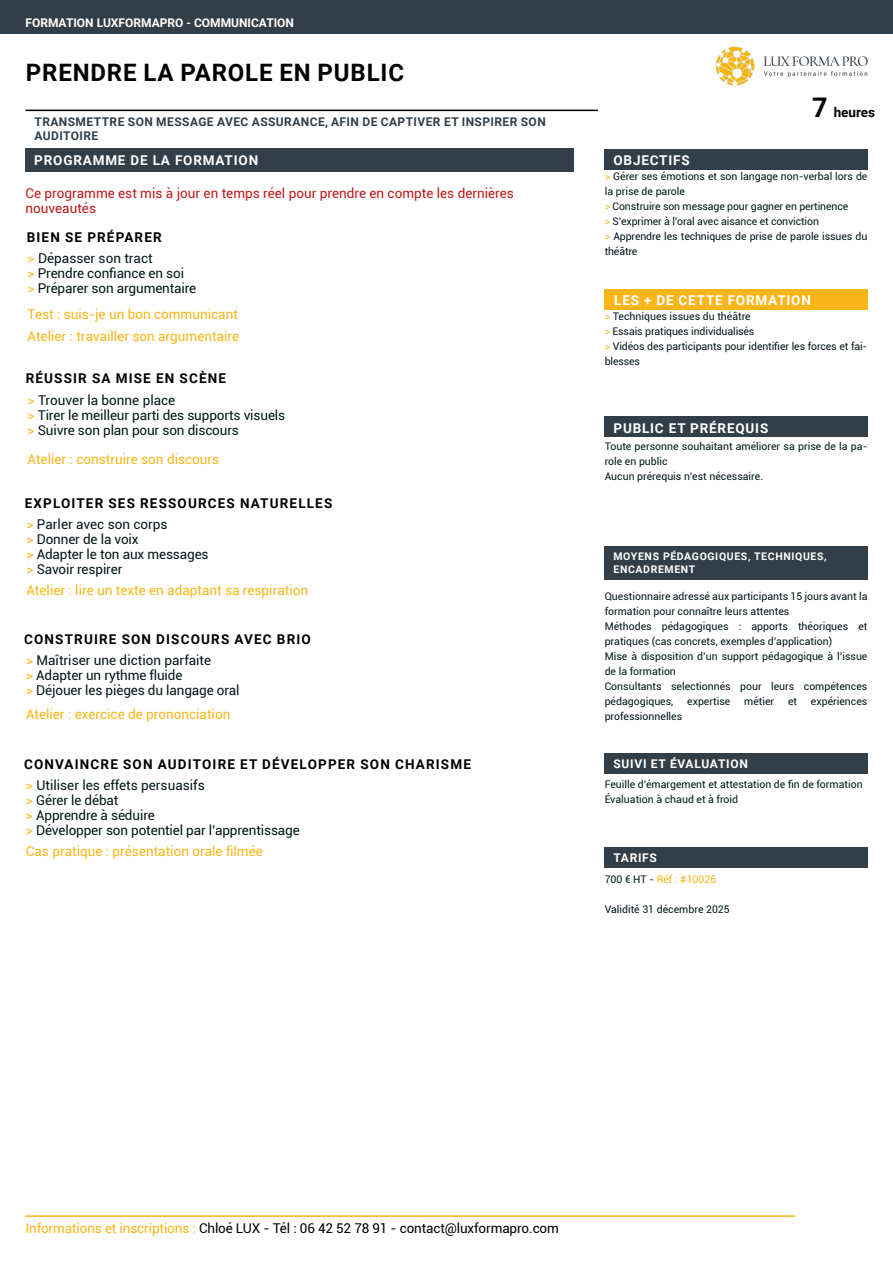
<style>
.page{position:relative;width:893px;height:1263px;background:#fff}
.page>*{position:absolute;margin:0;border:0;box-sizing:border-box;transform-origin:0 0}
.t1{font:700 24px "Roboto";letter-spacing:.035em;color:#020203}
.t2{font:13.5px/15px "Roboto";letter-spacing:-.01em;color:#021717}
.t3{font:700 13.5px/21.1px "Roboto";letter-spacing:.085em;color:#020203}
.t4{font:13.5px "Roboto";color:#fab518}
.t5{font:13.5px/15px "Roboto";color:#c11718}
.t6{font:13.5px "Roboto";letter-spacing:-.01em;color:#020203}
.t7{font:700 13.5px "Roboto";letter-spacing:.06em;color:#fff}
.t8{font:700 12px/14.4px "Roboto";letter-spacing:.035em;color:#323e48}
.t9{font:700 12px "Roboto";color:#fff}
.t10{font:700 12px "Roboto";letter-spacing:.06em;color:#fff}
.t11{font:10.5px/15px "Roboto";color:#021717}
.t12{font:700 10.5px/12.6px "Roboto";letter-spacing:.06em;color:#fff}
.t13{font:10.5px "Roboto";color:#fab518}
.s1{color:#fab518}
.s2{font-weight:400;color:#fab518}
.s3{font-weight:400;color:#021717}
.s4{font-size:27px}
.s5{color:#021717}
</style>
<div class="page">
<div style="left:0;top:0;width:893px;height:33px;background:#323e48"></div>
<hr style="left:26px;top:110px;width:572px;height:1px;background:#000">
<img style="left:716px;top:46px;width:152px;height:40px">
<div style="left:26px;top:149px;width:548px;height:23px;background:#323e48"></div>
<hr style="left:26px;top:1215px;width:769px;height:2px;background:#fab518">
<div style="left:604px;top:149px;width:263px;height:20px;background:#323e48"></div>
<div style="left:605px;top:289px;width:263px;height:21px;background:#fab518"></div>
<div style="left:604px;top:417px;width:263px;height:20px;background:#323e48"></div>
<div style="left:604px;top:546px;width:263px;height:34px;background:#323e48"></div>
<div style="left:604px;top:753px;width:263px;height:20px;background:#323e48"></div>
<div style="left:604px;top:847px;width:263px;height:20px;background:#323e48"></div>
<p class="t9" style="left:26px;top:14px;width:270px">FORMATION LUXFORMAPRO - COMMUNICATION</p>
<h1 class="t1" style="left:26px;top:56px;width:380px">PRENDRE LA PAROLE EN PUBLIC</h1>
<p class="t8" style="left:35px;top:114px;width:513px">TRANSMETTRE SON MESSAGE AVEC ASSURANCE, AFIN DE CAPTIVER ET INSPIRER SON<br>AUDITOIRE</p>
<p class="t7" style="left:34px;top:150px;width:225px">PROGRAMME DE LA FORMATION</p>
<p class="t5" style="left:26px;top:186px;width:490px">Ce programme est mis à jour en temps réel pour prendre en compte les dernières nouveautés</p>
<p class="t3" style="left:27px;top:226px;width:136px">BIEN SE PRÉPARER</p>
<p class="t2" style="left:28px;top:250px;width:170px"><span class="s1">&gt;</span> Dépasser son tract<br><span class="s1">&gt;</span> Prendre confiance en soi<br><span class="s1">&gt;</span> Préparer son argumentaire</p>
<p class="t4" style="left:28px;top:304px;width:212px">Test : suis-je un bon communicant</p>
<p class="t4" style="left:28px;top:326px;width:213px">Atelier : travailler son argumentaire</p>
<p class="t3" style="left:26px;top:368px;width:202px">RÉUSSIR SA MISE EN SCÈNE</p>
<p class="t2" style="left:28px;top:392px;width:259px"><span class="s1">&gt;</span> Trouver la bonne place<br><span class="s1">&gt;</span> Tirer le meilleur parti des supports visuels <span class="s1">&gt;</span> Suivre son plan pour son discours</p>
<p class="t4" style="left:28px;top:450px;width:193px">Atelier : construire son discours</p>
<p class="t3" style="left:25px;top:492px;width:309px">EXPLOITER SES RESSOURCES NATURELLES <span class="s2">&gt;</span> <span class="s3">Parler avec son corps</span></p>
<p class="t2" style="left:27px;top:531px;width:184px"><span class="s1">&gt;</span> Donner de la voix<br><span class="s1">&gt;</span> Adapter le ton aux messages <span class="s1">&gt;</span> Savoir respirer</p>
<p class="t4" style="left:27px;top:581px;width:283px">Atelier : lire un texte en adaptant sa respiration</p>
<p class="t3" style="left:24px;top:628px;width:288px">CONSTRUIRE SON DISCOURS AVEC BRIO <span class="s2">&gt;</span> <span class="s3">Maîtriser une diction parfaite</span></p>
<p class="t2" style="left:26px;top:667px;width:215px"><span class="s1">&gt;</span> Adapter un rythme fluide<br><span class="s1">&gt;</span> Déjouer les pièges du langage oral</p>
<p class="t4" style="left:26px;top:705px;width:206px">Atelier : exercice de prononciation</p>
<p class="t3" style="left:24px;top:753px;width:448px">CONVAINCRE SON AUDITOIRE ET DÉVELOPPER SON CHARISME <span class="s2">&gt;</span> <span class="s3">Utiliser les effets persuasifs</span></p>
<p class="t2" style="left:26px;top:792px;width:275px"><span class="s1">&gt;</span> Gérer le débat<br><span class="s1">&gt;</span> Apprendre à séduire<br><span class="s1">&gt;</span> Développer son potentiel par l’apprentissage</p>
<p class="t4" style="left:26px;top:841px;width:238px">Cas pratique : présentation orale filmée</p>
<p class="t7" style="left:613px;top:150px;width:78px">OBJECTIFS</p>
<p class="t3" style="left:812px;top:101px;width:64px"><span class="s4">7</span> heures</p>
<p class="t11" style="left:605px;top:168px;width:264px"><span class="s1">&gt;</span> Gérer ses émotions et son langage non-verbal lors de la prise de parole<br><span class="s1">&gt;</span> Construire son message pour gagner en pertinence<br><span class="s1">&gt;</span> S’exprimer à l’oral avec aisance et conviction<br><span class="s1">&gt;</span> Apprendre les techniques de prise de parole issues du théâtre</p>
<p class="t7" style="left:614px;top:291px;width:198px">LES + DE CETTE FORMATION</p>
<p class="t11" style="left:605px;top:309px;width:264px"><span class="s1">&gt;</span> Techniques issues du théâtre<br><span class="s1">&gt;</span> Essais pratiques individualisés<br><span class="s1">&gt;</span> Vidéos des participants pour identifier les forces et fai&shy;blesses</p>
<p class="t7" style="left:613px;top:418px;width:156px">PUBLIC ET PRÉREQUIS</p>
<p class="t11" style="left:605px;top:439px;width:264px">Toute personne souhaitant améliorer sa prise de la pa&shy;role en public<br>Aucun prérequis n’est nécessaire.</p>
<p class="t12" style="left:613px;top:550px;width:215px">MOYENS PÉDAGOGIQUES, TECHNIQUES,<br>ENCADREMENT</p>
<p class="t11" style="left:605px;top:589px;width:264px">Questionnaire adressé aux participants 15 jours avant la formation pour connaître leurs attentes<br>Méthodes pédagogiques : apports théoriques et pratiques (cas concrets, exemples d’application)<br>Mise à disposition d’un support pédagogique à l’issue de la formation<br>Consultants selectionnés pour leurs compétences pédagogiques,</p>
<p class="t11" style="left:687px;top:694px;width:45px">expertise</p>
<p class="t11" style="left:744px;top:694px;width:32px">métier</p>
<p class="t11" style="left:788px;top:694px;width:11px">et</p>
<p class="t11" style="left:811px;top:694px;width:58px">expériences</p>
<p class="t11" style="left:605px;top:709px;width:79px">professionnelles</p>
<p class="t10" style="left:613px;top:755px;width:136px">SUIVI ET ÉVALUATION</p>
<p class="t11" style="left:605px;top:776px;width:260px">Feuille d’émargement et attestation de fin de formation<br>Évaluation à chaud et à froid</p>
<p class="t9" style="left:613px;top:849px;width:45px">TARIFS</p>
<p class="t13" style="left:605px;top:872px;width:113px"><span class="s5">700 € HT -</span> Réf : #10026</p>
<p class="t11" style="left:605px;top:901px;width:127px">Validité 31 décembre 2025</p>
<p class="t6" style="left:26px;top:1218px;width:535px"><span class="s1">Informations et inscriptions :</span> Chloé LUX - Tél : 06 42 52 78 91 - contact@luxformapro.com</p>
</div>
